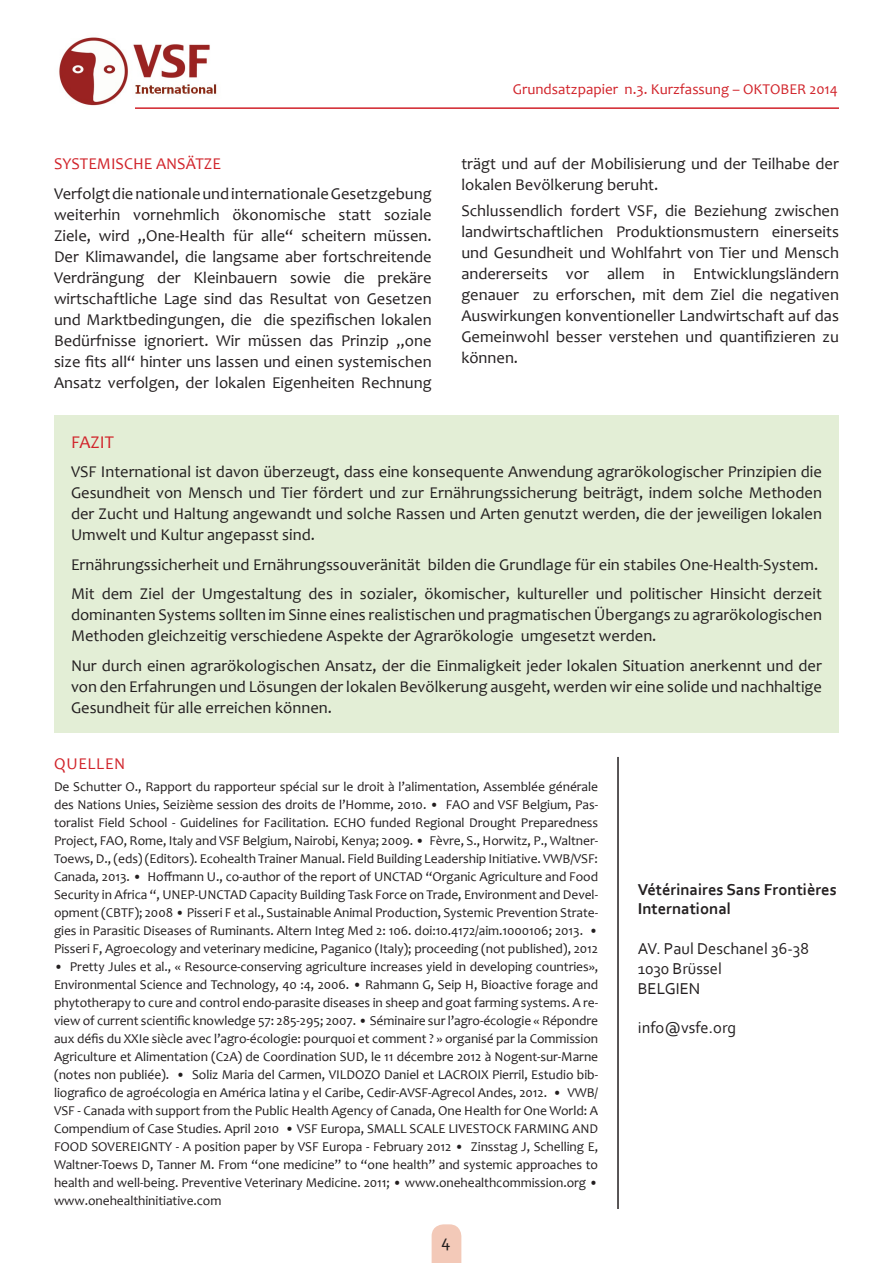
<style>
.page{position:relative;width:893px;height:1263px;background:#fff}
.page>*{position:absolute;margin:0;border:0;box-sizing:border-box;transform-origin:0 0}
.t1{font:18px "Candara";color:#d1232a}
.t2{font:18px "Corbel";color:#231f20}
.t3{font:16.5px/21px "Candara";color:#231f20;text-align:justify}
.t4{font:16.5px "Corbel";color:#231f20}
.t5{font:700 16.5px/19.8px "Corbel";color:#231f20}
.t6{font:16.5px "Candara";color:#d1232a}
.t7{font:16.5px "Candara";letter-spacing:.04em;color:#d1232a}
.t8{font:15px "Candara";color:#d1232a}
.t9{font:13.5px/18px "Candara";letter-spacing:-.005em;color:#231f20;text-align:justify}
</style>
<div class="page">
<svg style="left:432px;top:1224px;width:29px;height:39px"></svg>
<img style="left:59px;top:37px;width:158px;height:69px">
<hr style="left:135px;top:107px;width:704px;height:2px;background:#d1232a">
<div style="left:54px;top:415px;width:785px;height:318px;background:#e3eed6"></div>
<hr style="left:617px;top:757px;width:2px;height:452px;background:#231f20">
<p class="t6" style="left:54px;top:154px;width:169px">SYSTEMISCHE ANSÄTZE</p>
<p class="t3" style="left:54px;top:183px;width:379px">Verfolgt die nationale und internationale Gesetzgebung weiterhin vornehmlich ökonomische statt soziale Ziele, wird „One-Health für alle“ scheitern müssen.<br>Der Klimawandel, die langsame aber fortschreitende Verdrängung der Kleinbauern sowie die prekäre wirtschaftliche Lage sind das Resultat von Gesetzen und Marktbedingungen, die die spezifischen lokalen Bedürfnisse ignoriert. Wir müssen das Prinzip „one size fits all“ hinter uns lassen und einen systemischen Ansatz verfolgen, der lokalen Eigenheiten Rechnung</p>
<p class="t8" style="left:513px;top:80px;width:327px">Grundsatzpapier n.3. Kurzfassung – OKTOBER 2014</p>
<p class="t3" style="left:461px;top:153px;width:379px">trägt und auf der Mobilisierung und der Teilhabe der lokalen Bevölkerung beruht.</p>
<p class="t3" style="left:461px;top:200px;width:379px">Schlussendlich fordert VSF, die Beziehung zwischen landwirtschaftlichen Produktionsmustern einerseits und Gesundheit und Wohlfahrt von Tier und Mensch andererseits vor allem in Entwicklungsländern genauer zu erforschen, mit dem Ziel die negativen Auswirkungen konventioneller Landwirtschaft auf das Gemeinwohl besser verstehen und quantifizieren zu können.</p>
<p class="t1" style="left:71px;top:431px;width:45px">FAZIT</p>
<p class="t3" style="left:71px;top:461px;width:752px">VSF International ist davon überzeugt, dass eine konsequente Anwendung agrarökologischer Prinzipien die Gesundheit von Mensch und Tier fördert und zur Ernährungssicherung beiträgt, indem solche Methoden der Zucht und Haltung angewandt und solche Rassen und Arten genutzt werden, die der jeweiligen lokalen Umwelt und Kultur angepasst sind.</p>
<p class="t3" style="left:71px;top:554px;width:749px">Ernährungssicherheit und Ernährungssouveränität bilden die Grundlage für ein stabiles One-Health-System.</p>
<p class="t3" style="left:71px;top:583px;width:752px">Mit dem Ziel der Umgestaltung des in sozialer, ökomischer, kultureller und politischer Hinsicht derzeit dominanten Systems sollten im Sinne eines realistischen und pragmatischen Übergangs zu agrarökologischen Methoden gleichzeitig verschiedene Aspekte der Agrarökologie umgesetzt werden.</p>
<p class="t3" style="left:71px;top:655px;width:752px">Nur durch einen agrarökologischen Ansatz, der die Einmaligkeit jeder lokalen Situation anerkennt und der von den Erfahrungen und Lösungen der lokalen Bevölkerung ausgeht, werden wir eine solide und nachhaltige Gesundheit für alle erreichen können.</p>
<p class="t7" style="left:54px;top:753px;width:73px">QUELLEN</p>
<p class="t9" style="left:54px;top:778px;width:546px">De Schutter O., Rapport du rapporteur spécial sur le droit à l’alimentation, Assemblée générale des Nations Unies, Seizième session des droits de l’Homme, 2010. • FAO and VSF Belgium, Pas&shy;toralist Field School - Guidelines for Facilitation. ECHO funded Regional Drought Preparedness Project, FAO, Rome, Italy and VSF Belgium, Nairobi, Kenya; 2009. • Fèvre, S., Horwitz, P., Waltner-Toews, D., (eds) (Editors). Ecohealth Trainer Manual. Field Building Leadership Initiative. VWB/VSF:<br>Canada, 2013. • Hoffmann U., co-author of the report of UNCTAD “Organic Agriculture and Food Security in Africa “, UNEP-UNCTAD Capacity Building Task Force on Trade, Environment and Devel&shy;opment (CBTF); 2008 • Pisseri F et al., Sustainable Animal Production, Systemic Prevention Strate&shy;gies in Parasitic Diseases of Ruminants. Altern Integ Med 2: 106. doi:10.4172/aim.1000106; 2013. • Pisseri F, Agroecology and veterinary medicine, Paganico (Italy); proceeding (not published), 2012</p>
<p class="t9" style="left:54px;top:958px;width:546px">• Pretty Jules et al., « Resource-conserving agriculture increases yield in developing countries», Environmental Science and Technology, 40 :4, 2006. • Rahmann G, Seip H, Bioactive forage and phytotherapy to cure and control endo-parasite diseases in sheep and goat farming systems. A re&shy;view of current scientific knowledge 57: 285-295; 2007. • Séminaire sur l’agro-écologie « Répondre aux défis du XXIe siècle avec l’agro-écologie: pourquoi et comment ? » organisé par la Commission Agriculture et Alimentation (C2A) de Coordination SUD, le 11 décembre 2012 à Nogent-sur-Marne (notes non publiée). • Soliz Maria del Carmen, VILDOZO Daniel et LACROIX Pierril, Estudio bib&shy;liografico de agroécologia en América latina y el Caribe, Cedir-AVSF-Agrecol Andes, 2012. • VWB/ VSF - Canada with support from the Public Health Agency of Canada, One Health for One World: A Compendium of Case Studies. April 2010 • VSF Europa, SMALL SCALE LIVESTOCK FARMING AND FOOD SOVEREIGNTY - A position paper by VSF Europa - February 2012 • Zinsstag J, Schelling E, Waltner-Toews D, Tanner M. From “one medicine” to “one health” and systemic approaches to health and well-being. Preventive Veterinary Medicine. 2011; • www.onehealthcommission.org • www.onehealthinitiative.com</p>
<h1 class="t2" style="left:441px;top:1230px;width:11px">4</h1>
<p class="t5" style="left:638px;top:879px;width:200px">Vétérinaires Sans Frontières<br>International</p>
<p class="t4" style="left:638px;top:938px;width:172px">AV. Paul Deschanel 36-38</p>
<p class="t4" style="left:638px;top:958px;width:86px">1030 Brüssel</p>
<p class="t4" style="left:638px;top:978px;width:64px">BELGIEN</p>
<p class="t4" style="left:638px;top:1017px;width:100px">info@vsfe.org</p>
</div>
